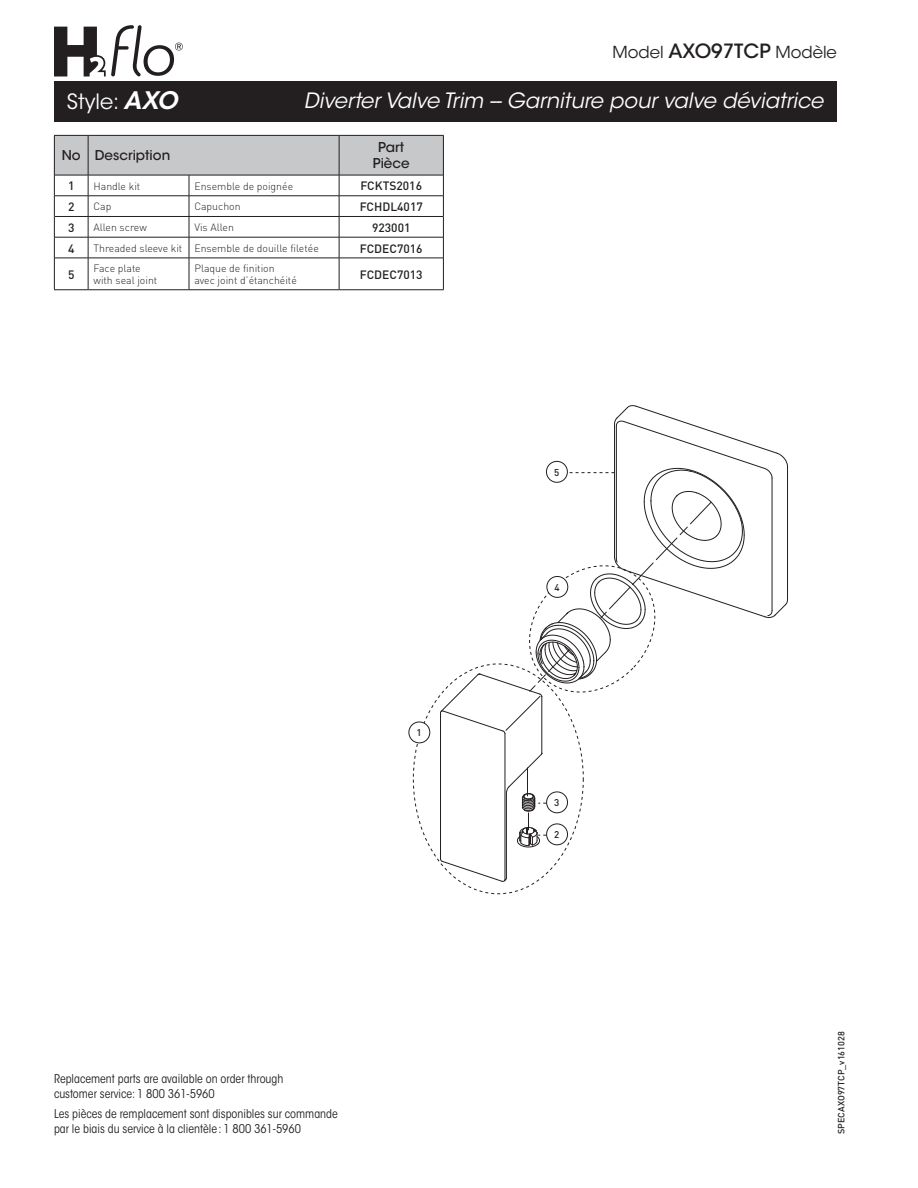
<style>
.page{position:relative;width:918px;height:1188px;background:#fff}
.page>*{position:absolute;margin:0;border:0;box-sizing:border-box;transform-origin:0 0}
.t1{font:italic 21px "ITC Avant Garde Std";color:#fff}
.t2{font:21px "ITC Avant Garde Std";color:#fff}
.t3{font:16.5px "ITC Avant Garde Std";color:#231f20}
.t4{font:500 13.5px/16.2px "ITC Avant Garde Std";color:#231f20;text-align:center}
.t5{font:condensed 12px/15px "ITC Avant Garde Std";color:#231f20}
.t6{font:500 12px "DIN";color:#231f20}
.t7{font:300 10.5px/12.6px "DIN";color:#231f20}
.t8{font:500 9.75px "DIN";color:#231f20}
.t9{font:500 9px "DIN";color:#231f20}
.s1{font-weight:600;font-style:italic;font-size:24px}
.s2{font-weight:500;font-size:19.5px}
</style>
<div class="page">
<div style="left:54px;top:81px;width:783px;height:41px;background:#231f20"></div>
<div style="left:546px;top:824px;width:22px;height:21px;border:1px solid #231f20;border-radius:50%"></div>
<div style="left:546px;top:792px;width:22px;height:21px;border:1px solid #231f20;border-radius:50%"></div>
<div style="left:409px;top:722px;width:21px;height:21px;border:1px solid #231f20;border-radius:50%"></div>
<hr style="left:440px;top:713px;width:1px;height:146px;background:#231f20">
<hr style="left:505px;top:734px;width:1px;height:146px;background:#231f20">
<hr style="left:506px;top:793px;width:1px;height:85px;background:#231f20">
<hr style="left:542px;top:697px;width:1px;height:56px;background:#231f20">
<svg style="left:440px;top:859px;width:67px;height:23px"></svg>
<svg style="left:440px;top:405px;width:348px;height:329px"></svg>
<svg style="left:506px;top:753px;width:40px;height:94px"></svg>
<hr style="left:54px;top:258px;width:1px;height:31px;background:#231f20">
<hr style="left:443px;top:258px;width:1px;height:31px;background:#231f20">
<hr style="left:54px;top:289px;width:34px;height:1px;background:#231f20">
<hr style="left:88px;top:289px;width:101px;height:1px;background:#231f20">
<hr style="left:189px;top:289px;width:150px;height:1px;background:#231f20">
<hr style="left:339px;top:289px;width:105px;height:1px;background:#231f20">
<hr style="left:55px;top:258px;width:33px;height:1px;background:#231f20">
<hr style="left:88px;top:258px;width:101px;height:1px;background:#231f20">
<hr style="left:88px;top:258px;width:1px;height:31px;background:#231f20">
<hr style="left:189px;top:258px;width:150px;height:1px;background:#231f20">
<svg style="left:54px;top:135px;width:390px;height:123px"></svg>
<hr style="left:339px;top:258px;width:104px;height:1px;background:#231f20">
<hr style="left:339px;top:258px;width:1px;height:31px;background:#231f20">
<hr style="left:189px;top:258px;width:1px;height:31px;background:#231f20">
<svg style="left:54px;top:25px;width:129px;height:51px"></svg>
<h1 class="t2" style="left:67px;top:88px;width:112px">Style: <span class="s1">AXO</span></h1>
<h2 class="t3" style="left:612px;top:42px;width:226px">Model <span class="s2">AXO97TCP</span> Modèle</h2>
<h1 class="t1" style="left:304px;top:88px;width:521px">Diverter Valve Trim -- Garniture pour valve déviatrice</h1>
<p class="t4" style="left:62px;top:147px;width:110px">No Description</p>
<p class="t4" style="left:373px;top:139px;width:38px">Part<br>Pièce</p>
<p class="t6" style="left:68px;top:178px;width:8px">1</p>
<p class="t7" style="left:94px;top:179px;width:48px">Handle kit</p>
<p class="t7" style="left:194px;top:179px;width:100px">Ensemble de poignée</p>
<p class="t6" style="left:360px;top:178px;width:63px">FCKTS2016</p>
<p class="t6" style="left:68px;top:199px;width:8px">2</p>
<p class="t7" style="left:94px;top:200px;width:19px">Cap</p>
<p class="t7" style="left:194px;top:200px;width:48px">Capuchon</p>
<p class="t6" style="left:360px;top:199px;width:65px">FCHDL4017</p>
<p class="t6" style="left:68px;top:220px;width:8px">3</p>
<p class="t7" style="left:94px;top:221px;width:55px">Allen screw</p>
<p class="t7" style="left:194px;top:221px;width:41px">Vis Allen</p>
<p class="t6" style="left:372px;top:220px;width:40px">923001</p>
<p class="t6" style="left:68px;top:241px;width:8px">4</p>
<p class="t7" style="left:94px;top:242px;width:227px">Threaded sleeve kit Ensemble de douille filetée</p>
<p class="t6" style="left:360px;top:241px;width:64px">FCDEC7016</p>
<p class="t6" style="left:68px;top:267px;width:8px">5</p>
<p class="t7" style="left:94px;top:262px;width:65px">Face plate with seal joint</p>
<p class="t7" style="left:194px;top:262px;width:104px">Plaque de finition avec joint d’étanchéité</p>
<p class="t6" style="left:360px;top:267px;width:64px">FCDEC7013</p>
<p class="t8" style="left:417px;top:727px;width:7px">1</p>
<p class="t5" style="left:54px;top:1072px;width:231px">Replacement parts are available on order through customer service: 1 800 361-5960</p>
<p class="t5" style="left:54px;top:1106px;width:285px">Les pièces de remplacement sont disponibles sur commande par le biais du service à la clientèle : 1 800 361-5960</p>
<p class="t8" style="left:554px;top:466px;width:7px">5</p>
<p class="t8" style="left:555px;top:581px;width:7px">4</p>
<p class="t8" style="left:554px;top:797px;width:7px">3</p>
<p class="t8" style="left:554px;top:829px;width:7px">2</p>
<p class="t9" style="left:835px;top:1134px;width:104px;rotate:-90deg">SPECAXO97TCP_v161028</p>
</div>
